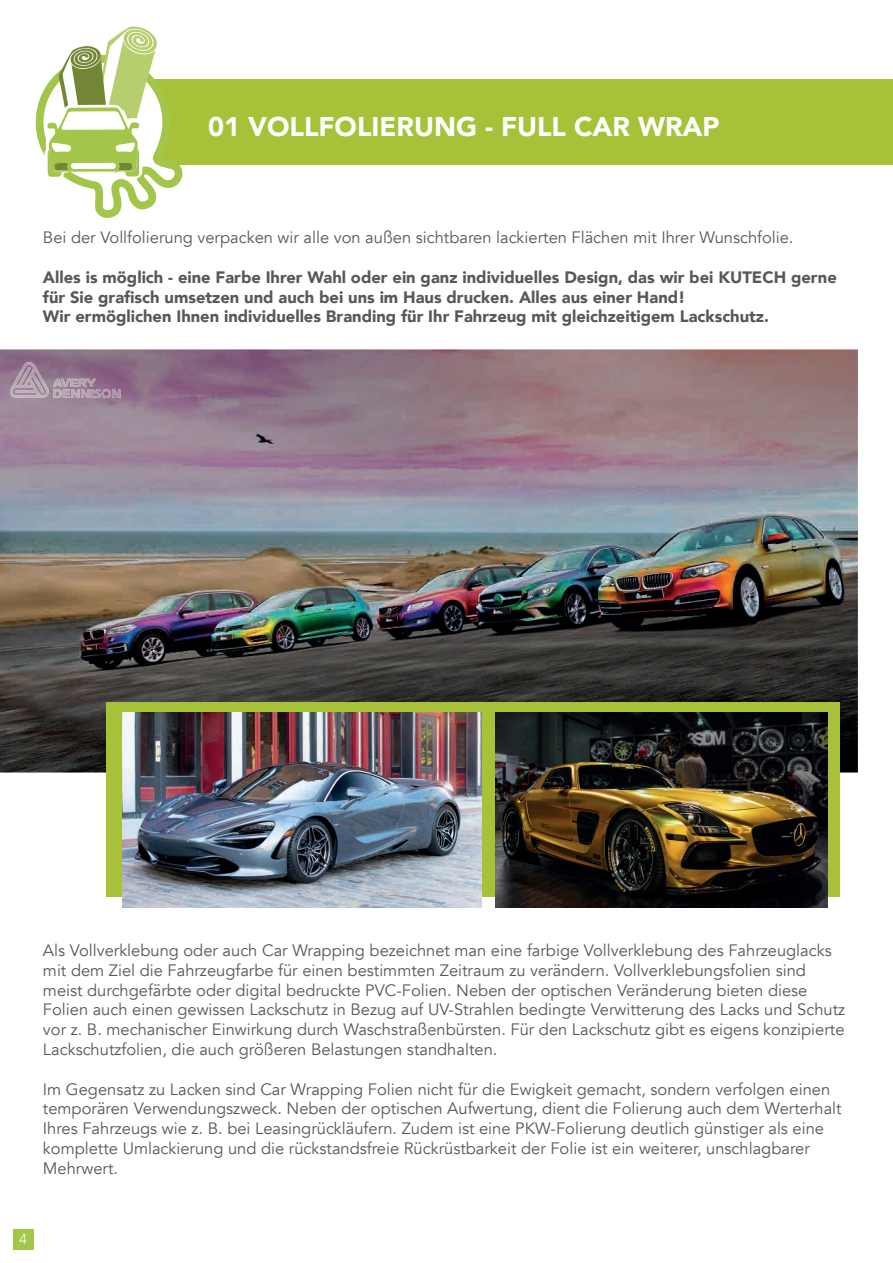
<style>
.page{position:relative;width:893px;height:1263px;background:#fff}
.page>*{position:absolute;margin:0;border:0;box-sizing:border-box;transform-origin:0 0}
.t1{font:900 27px "Avenir";color:#fff}
.t2{font:16.5px/19.8px "Avenir";color:#57585a}
.t3{font:900 16.5px/19.8px "Avenir";color:#57585a}
.t4{font:300 14.25px "Avenir";color:#fff}
</style>
<div class="page">
<div style="left:13px;top:1230px;width:20px;height:20px;background:#a4c64b"></div>
<div style="left:118px;top:79px;width:775px;height:85px;background:#a7c239"></div>
<img style="left:0;top:349px;width:858px;height:423px">
<div style="left:106px;top:702px;width:734px;height:194px;background:#a7c239"></div>
<svg style="left:35px;top:26px;width:153px;height:192px"></svg>
<img style="left:495px;top:712px;width:332px;height:196px">
<img style="left:122px;top:713px;width:359px;height:195px">
<svg style="left:53px;top:379px;width:67px;height:19px"></svg>
<img style="left:10px;top:362px;width:39px;height:36px">
<h1 class="t1" style="left:208px;top:103px;width:513px">01 VOLLFOLIERUNG - FULL CAR WRAP</h1>
<p class="t2" style="left:43px;top:228px;width:752px">Bei der Vollfolierung verpacken wir alle von außen sichtbaren lackierten Flächen mit Ihrer Wunschfolie.</p>
<p class="t3" style="left:43px;top:267px;width:795px">Alles is möglich - eine Farbe Ihrer Wahl oder ein ganz individuelles Design, das wir bei KUTECH gerne für Sie grafisch umsetzen und auch bei uns im Haus drucken. Alles aus einer Hand!<br>Wir ermöglichen Ihnen individuelles Branding für Ihr Fahrzeug mit gleichzeitigem Lackschutz.</p>
<p class="t2" style="left:43px;top:941px;width:804px">Als Vollverklebung oder auch Car Wrapping bezeichnet man eine farbige Vollverklebung des Fahrzeuglacks mit dem Ziel die Fahrzeugfarbe für einen bestimmten Zeitraum zu verändern. Vollverklebungsfolien sind meist durchgefärbte oder digital bedruckte PVC-Folien. Neben der optischen Veränderung bieten diese Folien auch einen gewissen Lackschutz in Bezug auf UV-Strahlen bedingte Verwitterung des Lacks und Schutz vor z. B. mechanischer Einwirkung durch Waschstraßenbürsten. Für den Lackschutz gibt es eigens konzipierte Lackschutzfolien, die auch größeren Belastungen standhalten.</p>
<p class="t2" style="left:43px;top:1079px;width:800px">Im Gegensatz zu Lacken sind Car Wrapping Folien nicht für die Ewigkeit gemacht, sondern verfolgen einen temporären Verwendungszweck. Neben der optischen Aufwertung, dient die Folierung auch dem Werterhalt Ihres Fahrzeugs wie z. B. bei Leasingrückläufern. Zudem ist eine PKW-Folierung deutlich günstiger als eine komplette Umlackierung und die rückstandsfreie Rückrüstbarkeit der Folie ist ein weiterer, unschlagbarer Mehrwert.</p>
<p class="t4" style="left:19px;top:1231px;width:9px">4</p>
</div>
